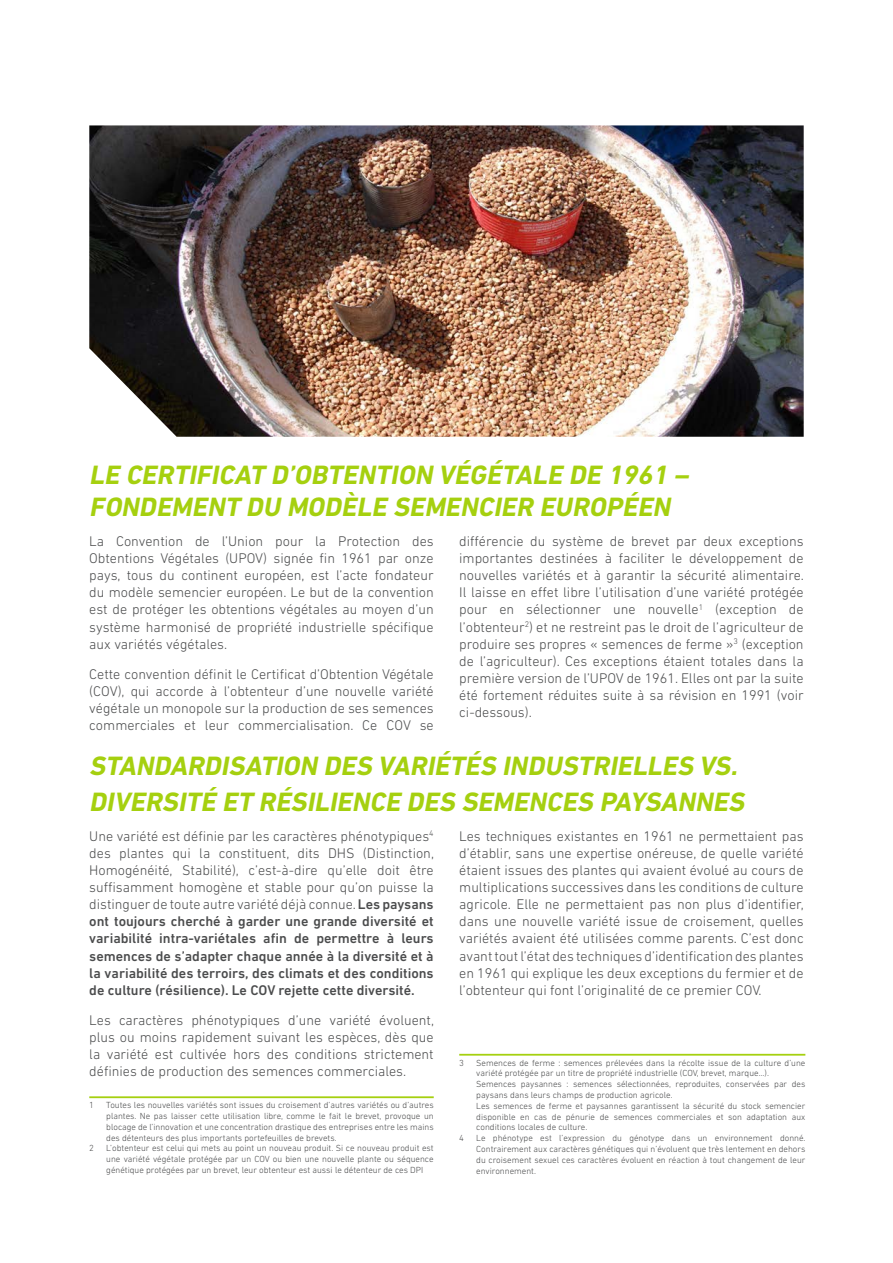
<style>
.page{position:relative;width:893px;height:1263px;background:#fff}
.page>*{position:absolute;margin:0;border:0;box-sizing:border-box;transform-origin:0 0}
.sub_title{font:italic 700 27px/32.4px "DIN Next LT Pro";color:#a5d00f}
.body{font:300 14.25px/17.1px "DIN Next LT Pro";color:#4b4c4d;text-align:justify}
.body-2{font:500 14.25px/17.1px "DIN Next LT Pro";color:#4b4c4d;text-align:justify}
.Note_de_bas_de_page1{font:300 9px/10.8px "DIN Next LT Pro";color:#4b4c4d;text-align:justify}
.s1{font-weight:300}
</style>
<div class="page">
<hr style="left:459px;top:1054px;width:346px;height:1px;background:#a5d00f">
<hr style="left:89px;top:1096px;width:345px;height:2px;background:#a5d00f">
<img style="left:89px;top:125px;width:715px;height:312px">
<p class="sub_title" style="left:89px;top:458px;width:606px">LE CERTIFICAT D’OBTENTION VÉGÉTALE DE 1961 –<br>FONDEMENT DU MODÈLE SEMENCIER EUROPÉEN</p>
<p class="body" style="left:89px;top:532px;width:346px">La Convention de l’Union pour la Protection des Obtentions Végétales (UPOV) signée fin 1961 par onze pays, tous du continent européen, est l’acte fondateur du modèle semencier européen. Le but de la convention est de protéger les obtentions végétales au moyen d’un système harmonisé de propriété industrielle spécifique aux variétés végétales.</p>
<p class="body" style="left:89px;top:665px;width:346px">Cette convention définit le Certificat d’Obtention Végétale (COV), qui accorde à l’obtenteur d’une nouvelle variété végétale un monopole sur la production de ses semences commerciales et leur commercialisation. Ce COV se</p>
<p class="body" style="left:459px;top:532px;width:346px">différencie du système de brevet par deux exceptions importantes destinées à faciliter le développement de nouvelles variétés et à garantir la sécurité alimentaire.<br>Il laisse en effet libre l’utilisation d’une variété protégée pour en sélectionner une nouvelle<sup>1</sup> (exception de l’obtenteur<sup>2</sup>) et ne restreint pas le droit de l’agriculteur de produire ses propres « semences de ferme »<sup>3</sup> (exception de l’agriculteur). Ces exceptions étaient totales dans la première version de l’UPOV de 1961. Elles ont par la suite été fortement réduites suite à sa révision en 1991 (voir ci-dessous).</p>
<p class="sub_title" style="left:89px;top:748px;width:662px;line-height:36px">STANDARDISATION DES VARIÉTÉS INDUSTRIELLES VS.<br>DIVERSITÉ ET RÉSILIENCE DES SEMENCES PAYSANNES</p>
<p class="body-2" style="left:89px;top:827px;width:346px"><span class="s1">Une variété est définie par les caractères phénotypiques</span><sup>4 </sup><span class="s1">des plantes qui la constituent, dits DHS (Distinction, Homogénéité, Stabilité), c’est-à-dire qu’elle doit être suffisamment homogène et stable pour qu’on puisse la distinguer de toute autre variété déjà connue.</span> Les paysans ont toujours cherché à garder une grande diversité et variabilité intra-variétales afin de permettre à leurs semences de s’adapter chaque année à la diversité et à la variabilité des terroirs, des climats et des conditions de culture (résilience). Le COV rejette cette diversité.</p>
<p class="body" style="left:89px;top:1011px;width:346px">Les caractères phénotypiques d’une variété évoluent, plus ou moins rapidement suivant les espèces, dès que la variété est cultivée hors des conditions strictement définies de production des semences commerciales.</p>
<p class="body" style="left:459px;top:827px;width:346px">Les techniques existantes en 1961 ne permettaient pas d’établir, sans une expertise onéreuse, de quelle variété étaient issues des plantes qui avaient évolué au cours de multiplications successives dans les conditions de culture agricole. Elle ne permettaient pas non plus d’identifier, dans une nouvelle variété issue de croisement, quelles variétés avaient été utilisées comme parents. C’est donc avant tout l’état des techniques d’identification des plantes en 1961 qui explique les deux exceptions du fermier et de l’obtenteur qui font l’originalité de ce premier COV.</p>
<p class="Note_de_bas_de_page1" style="left:459px;top:1057px;width:6px">3</p>
<p class="Note_de_bas_de_page1" style="left:476px;top:1057px;width:331px">Semences de ferme : semences prélevées dans la récolte issue de la culture d’une variété protégée par un titre de propriété industrielle (COV, brevet, marque…).</p>
<p class="Note_de_bas_de_page1" style="left:476px;top:1079px;width:331px">Semences paysannes : semences sélectionnées, reproduites, conservées par des paysans dans leurs champs de production agricole.</p>
<p class="Note_de_bas_de_page1" style="left:476px;top:1100px;width:331px">Les semences de ferme et paysannes garantissent la sécurité du stock semencier disponible en cas de pénurie de semences commerciales et son adaptation aux conditions locales de culture.</p>
<p class="Note_de_bas_de_page1" style="left:459px;top:1133px;width:6px">4</p>
<p class="Note_de_bas_de_page1" style="left:476px;top:1133px;width:331px">Le phénotype est l’expression du génotype dans un environnement donné.<br>Contrairement aux caractères génétiques qui n’évoluent que très lentement en dehors du croisement sexuel ces caractères évoluent en réaction à tout changement de leur environnement.</p>
<p class="Note_de_bas_de_page1" style="left:89px;top:1099px;width:6px">1</p>
<p class="Note_de_bas_de_page1" style="left:106px;top:1099px;width:329px">Toutes les nouvelles variétés sont issues du croisement d’autres variétés ou d’autres plantes. Ne pas laisser cette utilisation libre, comme le fait le brevet, provoque un blocage de l’innovation et une concentration drastique des entreprises entre les mains des détenteurs des plus importants portefeuilles de brevets.</p>
<p class="Note_de_bas_de_page1" style="left:89px;top:1143px;width:6px">2</p>
<p class="Note_de_bas_de_page1" style="left:106px;top:1143px;width:329px">L’obtenteur est celui qui mets au point un nouveau produit. Si ce nouveau produit est une variété végétale protégée par un COV ou bien une nouvelle plante ou séquence génétique protégées par un brevet, leur obtenteur est aussi le détenteur de ces DPI</p>
</div>
